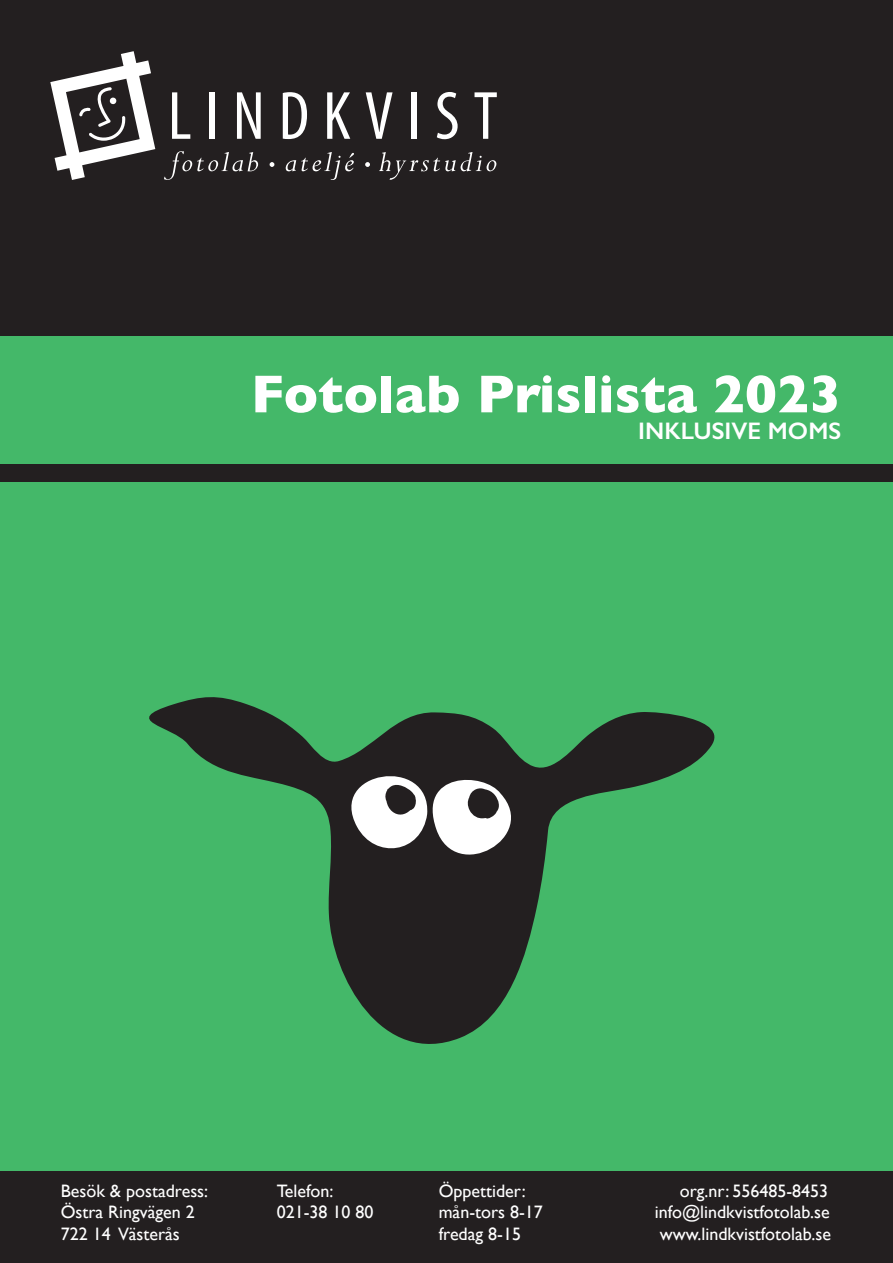
<style>
.page{position:relative;width:893px;height:1263px;background:#231f20}
.page>*{position:absolute;margin:0;border:0;box-sizing:border-box;transform-origin:0 0}
.t1{font:700 54px "Gill Sans";color:#fff}
.t2{font:600 24px "Gill Sans";color:#fff}
.t3{font:18px "Gill Sans";color:#fff}
</style>
<div class="page">
<div style="left:0;top:482px;width:893px;height:688px;background:#44b869"></div>
<svg style="left:149px;top:697px;width:566px;height:347px"></svg>
<svg style="left:326px;top:754px;width:214px;height:131px;background:#5e5e5d"></svg>
<div style="left:0;top:336px;width:893px;height:127px;background:#44b869"></div>
<svg style="left:164px;top:151px;width:94px;height:29px"></svg>
<svg style="left:270px;top:162px;width:4px;height:5px"></svg>
<svg style="left:286px;top:152px;width:68px;height:28px"></svg>
<svg style="left:365px;top:162px;width:5px;height:5px"></svg>
<svg style="left:379px;top:152px;width:117px;height:28px"></svg>
<svg style="left:172px;top:92px;width:18px;height:47px"></svg>
<div style="left:209px;top:92px;width:6px;height:47px;background:#fff"></div>
<svg style="left:237px;top:92px;width:24px;height:47px"></svg>
<svg style="left:283px;top:92px;width:24px;height:47px"></svg>
<svg style="left:327px;top:92px;width:23px;height:47px"></svg>
<svg style="left:366px;top:92px;width:27px;height:47px"></svg>
<div style="left:411px;top:92px;width:6px;height:47px;background:#fff"></div>
<svg style="left:437px;top:92px;width:21px;height:47px"></svg>
<svg style="left:474px;top:92px;width:23px;height:47px"></svg>
<svg style="left:50px;top:51px;width:105px;height:129px"></svg>
<p class="t1" style="left:251px;top:351px;width:592px">Fotolab Prislista 2023</p>
<p class="t2" style="left:638px;top:417px;width:204px">INKLUSIVE MOMS</p>
<p class="t3" style="left:61px;top:1180px;width:149px">Besök &amp; postadress:</p>
<p class="t3" style="left:277px;top:1180px;width:58px">Telefon:</p>
<p class="t3" style="left:439px;top:1180px;width:88px">Öppettider:</p>
<p class="t3" style="left:680px;top:1180px;width:150px">org.nr: 556485-8453</p>
<p class="t3" style="left:61px;top:1202px;width:135px">Östra Ringvägen 2</p>
<p class="t3" style="left:277px;top:1202px;width:98px">021-38 10 80</p>
<p class="t3" style="left:439px;top:1202px;width:106px">mån-tors 8-17</p>
<p class="t3" style="left:655px;top:1202px;width:176px">info@lindkvistfotolab.se</p>
<p class="t3" style="left:61px;top:1223px;width:121px">722 14 Västerås</p>
<p class="t3" style="left:439px;top:1223px;width:84px">fredag 8-15</p>
<p class="t3" style="left:660px;top:1223px;width:173px">www.lindkvistfotolab.se</p>
</div>
